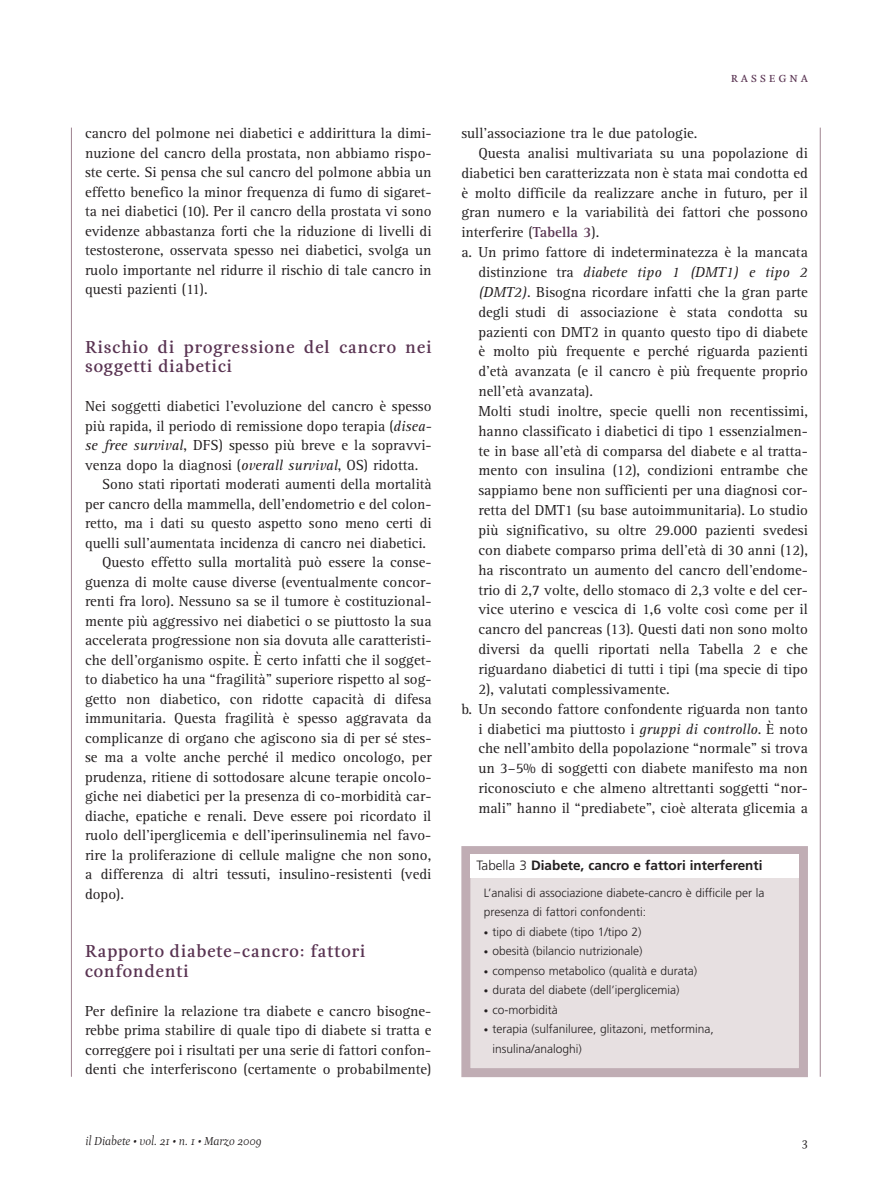
<style>
.page{position:relative;width:893px;height:1191px;background:#fff}
.page>*{position:absolute;margin:0;border:0;box-sizing:border-box;transform-origin:0 0}
.t1{font:700 18px/19.5px "Esta";letter-spacing:.055em;color:#593352}
.t2{font:15px/19.5px "Rotis Serif";color:#231f20;text-align:justify}
.t3{font:italic 15px "Rotis Serif";color:#231f20}
.t4{font:15px "Esta Small Caps";letter-spacing:.185em;color:#593352}
.t5{font:700 13.5px "Frutiger";color:#231f20}
.t6{font:300 12px/19.5px "Frutiger";color:#231f20}
.t7{font:italic 12px "Esta";color:#231f20}
.t8{font:12px "Esta";color:#231f20}
.s1{font-style:italic}
.s2{font-weight:700;color:#593352}
.s3{font-style:normal}
.s4{font-weight:300}
.s5{font-size:9px}
</style>
<div class="page">
<hr style="left:820px;top:128px;width:1px;height:948px;background:#9f8390">
<hr style="left:71px;top:128px;width:1px;height:948px;background:#9f8390">
<div style="left:470px;top:855px;width:329px;height:213px;background:#e7e0e1"></div>
<div style="left:461px;top:846px;width:347px;height:231px;border:9px solid #c0adb4"></div>
<div style="left:470px;top:854px;width:329px;height:23px;background:#fff"></div>
<p class="t2" style="left:85px;top:125px;width:348px">cancro del polmone nei diabetici e addirittura la dimi&shy;nuzione del cancro della prostata, non abbiamo rispo&shy;ste certe. Si pensa che sul cancro del polmone abbia un effetto benefico la minor frequenza di fumo di sigaret&shy;ta nei diabetici (10). Per il cancro della prostata vi sono evidenze abbastanza forti che la riduzione di livelli di testosterone, osservata spesso nei diabetici, svolga un ruolo importante nel ridurre il rischio di tale cancro in questi pazienti (11).</p>
<p class="t1" style="left:85px;top:337px;width:348px">Rischio di progressione del cancro nei soggetti diabetici</p>
<p class="t2" style="left:85px;top:398px;width:348px">Nei soggetti diabetici l’evoluzione del cancro è spesso</p>
<p class="t2" style="left:85px;top:417px;width:348px">più rapida, il periodo di remissione dopo terapia (<span class="s1">disea-</span></p>
<p class="t2" style="left:85px;top:437px;width:348px"><span class="s1">se free survival</span>, DFS) spesso più breve e la sopravvi-</p>
<p class="t2" style="left:85px;top:456px;width:335px">venza dopo la diagnosi (<span class="s1">overall survival</span>, OS) ridotta.</p>
<p class="t2" style="left:102px;top:476px;width:331px">Sono stati riportati moderati aumenti della mortalità</p>
<p class="t2" style="left:85px;top:495px;width:348px">per cancro della mammella, dell’endometrio e del colon-</p>
<p class="t2" style="left:85px;top:515px;width:348px">retto, ma i dati su questo aspetto sono meno certi di</p>
<p class="t2" style="left:85px;top:534px;width:342px">quelli sull’aumentata incidenza di cancro nei diabetici.</p>
<p class="t2" style="left:102px;top:554px;width:331px">Questo effetto sulla mortalità può essere la conse-</p>
<p class="t2" style="left:85px;top:573px;width:348px">guenza di molte cause diverse (eventualmente concor-</p>
<p class="t2" style="left:85px;top:593px;width:348px">renti fra loro). Nessuno sa se il tumore è costituzional-</p>
<p class="t2" style="left:85px;top:612px;width:348px">mente più aggressivo nei diabetici o se piuttosto la sua</p>
<p class="t2" style="left:85px;top:632px;width:348px">accelerata progressione non sia dovuta alle caratteristi-</p>
<p class="t2" style="left:85px;top:651px;width:348px">che dell’organismo ospite. È certo infatti che il sogget-</p>
<p class="t2" style="left:85px;top:671px;width:348px">to diabetico ha una “fragilità” superiore rispetto al sog-</p>
<p class="t2" style="left:85px;top:690px;width:348px">getto non diabetico, con ridotte capacità di difesa</p>
<p class="t2" style="left:85px;top:710px;width:348px">immunitaria. Questa fragilità è spesso aggravata da</p>
<p class="t2" style="left:85px;top:729px;width:348px">complicanze di organo che agiscono sia di per sé stes-</p>
<p class="t2" style="left:85px;top:749px;width:348px">se ma a volte anche perché il medico oncologo, per</p>
<p class="t2" style="left:85px;top:768px;width:348px">prudenza, ritiene di sottodosare alcune terapie oncolo-</p>
<p class="t2" style="left:85px;top:788px;width:348px">giche nei diabetici per la presenza di co-morbidità car-</p>
<p class="t2" style="left:85px;top:807px;width:348px">diache, epatiche e renali. Deve essere poi ricordato il</p>
<p class="t2" style="left:85px;top:827px;width:348px">ruolo dell’iperglicemia e dell’iperinsulinemia nel favo-</p>
<p class="t2" style="left:85px;top:846px;width:348px">rire la proliferazione di cellule maligne che non sono,</p>
<p class="t2" style="left:85px;top:866px;width:348px">a differenza di altri tessuti, insulino-resistenti (vedi</p>
<p class="t2" style="left:85px;top:885px;width:40px">dopo).</p>
<p class="t1" style="left:85px;top:941px;width:282px">Rapporto diabete-cancro: fattori confondenti</p>
<p class="t2" style="left:85px;top:1002px;width:348px">Per definire la relazione tra diabete e cancro bisogne&shy;rebbe prima stabilire di quale tipo di diabete si tratta e correggere poi i risultati per una serie di fattori confon&shy;denti che interferiscono (certamente o probabilmente)</p>
<p class="t4" style="left:731px;top:68px;width:79px">rassegna</p>
<p class="t2" style="left:461px;top:125px;width:238px">sull’associazione tra le due patologie.</p>
<p class="t2" style="left:478px;top:145px;width:331px">Questa analisi multivariata su una popolazione di</p>
<p class="t2" style="left:461px;top:165px;width:348px">diabetici ben caratterizzata non è stata mai condotta ed</p>
<p class="t2" style="left:461px;top:184px;width:348px">è molto difficile da realizzare anche in futuro, per il</p>
<p class="t2" style="left:461px;top:204px;width:348px">gran numero e la variabilità dei fattori che possono</p>
<p class="t2" style="left:461px;top:224px;width:139px">interferire (<span class="s2">Tabella 3</span>).</p>
<p class="t2" style="left:461px;top:244px;width:348px">a. Un primo fattore di indeterminatezza è la mancata</p>
<p class="t3" style="left:478px;top:267px;width:331px"><span class="s3">distinzione tra</span> diabete tipo 1 (DMT1) e tipo 2</p>
<p class="t2" style="left:478px;top:284px;width:331px"><span class="s1">(DMT2)</span>. Bisogna ricordare infatti che la gran parte</p>
<p class="t2" style="left:478px;top:303px;width:331px">degli studi di associazione è stata condotta su</p>
<p class="t2" style="left:478px;top:323px;width:331px">pazienti con DMT2 in quanto questo tipo di diabete</p>
<p class="t2" style="left:478px;top:343px;width:331px">è molto più frequente e perché riguarda pazienti</p>
<p class="t2" style="left:478px;top:363px;width:331px">d’età avanzata (e il cancro è più frequente proprio</p>
<p class="t2" style="left:478px;top:383px;width:116px">nell’età avanzata).</p>
<p class="t2" style="left:478px;top:403px;width:331px">Molti studi inoltre, specie quelli non recentissimi,</p>
<p class="t2" style="left:478px;top:422px;width:331px">hanno classificato i diabetici di tipo 1 essenzialmen-</p>
<p class="t2" style="left:478px;top:442px;width:331px">te in base all’età di comparsa del diabete e al tratta-</p>
<p class="t2" style="left:478px;top:462px;width:331px">mento con insulina (12), condizioni entrambe che</p>
<p class="t2" style="left:478px;top:482px;width:331px">sappiamo bene non sufficienti per una diagnosi cor-</p>
<p class="t2" style="left:478px;top:502px;width:331px">retta del DMT1 (su base autoimmunitaria). Lo studio</p>
<p class="t2" style="left:478px;top:522px;width:331px">più significativo, su oltre 29.000 pazienti svedesi</p>
<p class="t2" style="left:478px;top:542px;width:331px">con diabete comparso prima dell’età di 30 anni (12),</p>
<p class="t2" style="left:478px;top:561px;width:331px">ha riscontrato un aumento del cancro dell’endome-</p>
<p class="t2" style="left:478px;top:581px;width:331px">trio di 2,7 volte, dello stomaco di 2,3 volte e del cer-</p>
<p class="t2" style="left:478px;top:601px;width:331px">vice uterino e vescica di 1,6 volte così come per il</p>
<p class="t2" style="left:478px;top:621px;width:331px">cancro del pancreas (13). Questi dati non sono molto</p>
<p class="t2" style="left:478px;top:641px;width:331px">diversi da quelli riportati nella Tabella 2 e che</p>
<p class="t2" style="left:478px;top:661px;width:331px">riguardano diabetici di tutti i tipi (ma specie di tipo</p>
<p class="t2" style="left:478px;top:680px;width:193px">2), valutati complessivamente.</p>
<p class="t2" style="left:461px;top:700px;width:348px">b. Un secondo fattore confondente riguarda non tanto</p>
<p class="t2" style="left:478px;top:720px;width:331px">i diabetici ma piuttosto i <span class="s1">gruppi di controllo</span>. È noto</p>
<p class="t2" style="left:478px;top:740px;width:331px">che nell’ambito della popolazione “normale” si trova</p>
<p class="t2" style="left:478px;top:760px;width:331px">un 3–5% di soggetti con diabete manifesto ma non</p>
<p class="t2" style="left:478px;top:780px;width:331px">riconosciuto e che almeno altrettanti soggetti “nor-</p>
<p class="t2" style="left:478px;top:799px;width:331px">mali” hanno il “prediabete”, cioè alterata glicemia a</p>
<p class="t5" style="left:476px;top:859px;width:288px"><span class="s4">Tabella 3</span> Diabete, cancro e fattori interferenti</p>
<p class="t6" style="left:484px;top:883px;width:282px">L’analisi di associazione diabete-cancro è difficile per la presenza di fattori confondenti:</p>
<p class="t6" style="left:484px;top:922px;width:159px"><span class="s5">•</span> tipo di diabete (tipo 1/tipo 2)</p>
<p class="t6" style="left:484px;top:942px;width:160px"><span class="s5">•</span> obesità (bilancio nutrizionale)</p>
<p class="t6" style="left:484px;top:961px;width:215px"><span class="s5">•</span> compenso metabolico (qualità e durata)</p>
<p class="t6" style="left:484px;top:981px;width:197px"><span class="s5">•</span> durata del diabete (dell’iperglicemia)</p>
<p class="t6" style="left:484px;top:1000px;width:75px"><span class="s5">•</span> co-morbidità</p>
<p class="t6" style="left:492px;top:1020px;width:223px;text-indent:-9px"><span class="s5">•</span> terapia (sulfaniluree, glitazoni, metformina, insulina/analoghi)</p>
<p class="t7" style="left:85px;top:1133px;width:178px">il Diabete • vol. 21 • n. 1 • Marzo 2009</p>
<p class="t8" style="left:802px;top:1135px;width:8px">3</p>
</div>
